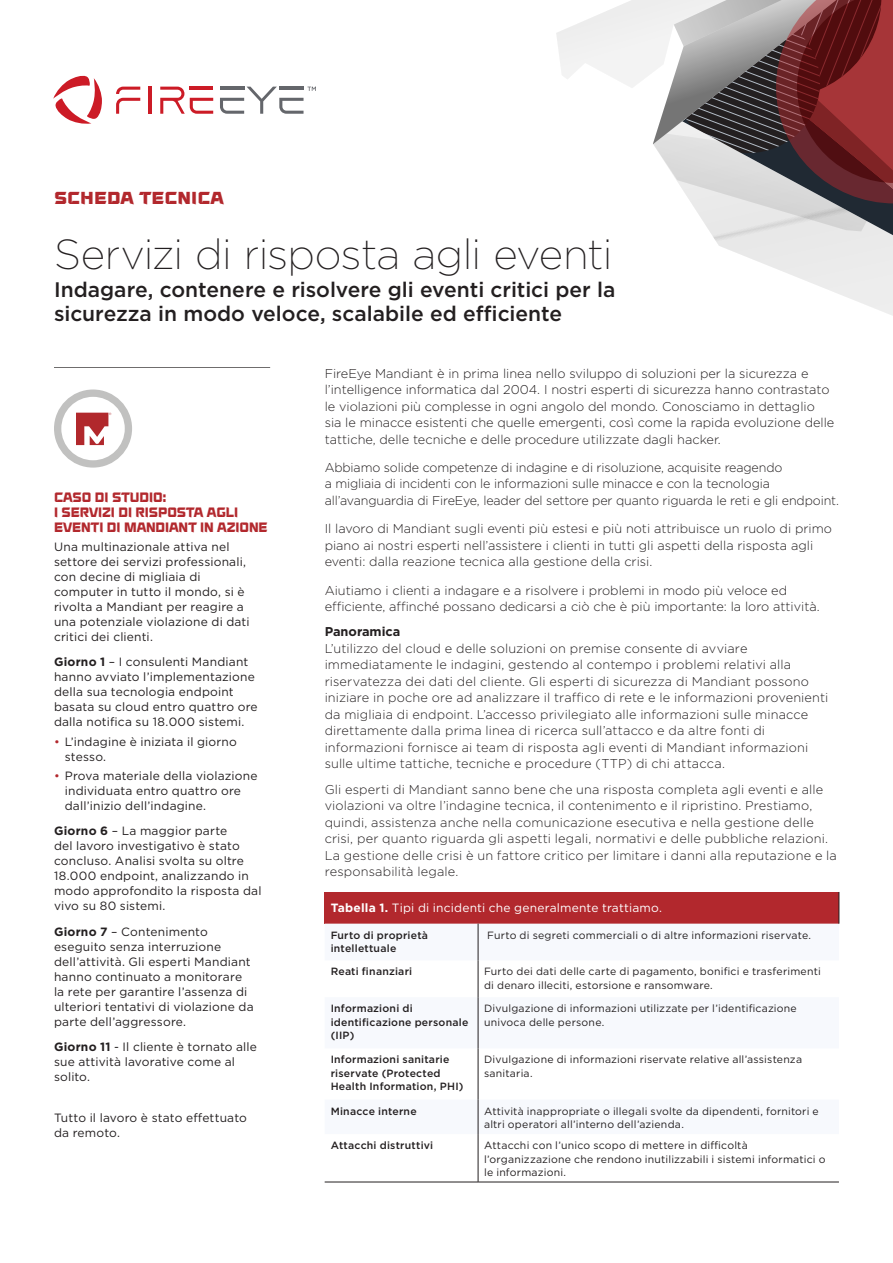
<style>
.page{position:relative;width:893px;height:1263px;background:#fff}
.page>*{position:absolute;margin:0;border:0;box-sizing:border-box;transform-origin:0 0}
.DS_Head_33_White{font:200 42px "Gotham";letter-spacing:-.02em;color:#231f20}
.DS_Head_11_White{font:500 21px/24px "Gotham";letter-spacing:-.005em;color:#231f20}
.t1{font:21px "Fire Eye Display U";color:#b2282d}
.t2{font:13.5px/15px "Fire Eye Display U";letter-spacing:-.01em;color:#b2282d}
.Text_Body_9_12{font:300 12.75px/16.5px "Gotham";color:#231f20}
.Text_Body_8_5{font:300 12.75px/16.5px "Gotham";letter-spacing:.01em;color:#231f20}
.Text_Body_before_Bul{font:300 12.75px/16.5px "Gotham";letter-spacing:.01em;color:#231f20}
.Subhead_Level_1{font:700 12.75px "Gotham";color:#231f20}
.Text_Body_Bullet_7{font:12px/15px "Gotham";letter-spacing:.015em;color:#231f20}
.Table_Head_1{font:12px "Gotham";letter-spacing:.015em;color:#fff}
.Table_Text_Body{font:10.5px/13.5px "Gotham";letter-spacing:.02em;color:#231f20}
.Table_Text_Body_Medi{font:500 10.5px/13.5px "Gotham";letter-spacing:.02em;color:#231f20}
.s1{font-weight:700}
.s2{color:#b2282d}
</style>
<div class="page">
<hr style="left:148px;top:87px;width:4px;height:27px;background:#cc1b26">
<svg style="left:116px;top:87px;width:24px;height:27px"></svg>
<svg style="left:160px;top:87px;width:53px;height:27px"></svg>
<svg style="left:53px;top:75px;width:49px;height:49px"></svg>
<svg style="left:220px;top:87px;width:96px;height:27px"></svg>
<hr style="left:54px;top:367px;width:216px;height:1px;background:#231f20">
<svg style="left:556px;top:0;width:337px;height:316px"></svg>
<div style="left:54px;top:389px;width:78px;height:79px;background:#c1c1c0;border-radius:50%"></div>
<div style="left:61px;top:397px;width:64px;height:63px;background:#fff;border-radius:50%"></div>
<svg style="left:76px;top:413px;width:35px;height:32px"></svg>
<div style="left:325px;top:892px;width:514px;height:32px;background:#b2282d"></div>
<hr style="left:839px;top:892px;width:1px;height:32px;background:#231f20">
<hr style="left:478px;top:924px;width:1px;height:36px;background:#231f20">
<hr style="left:478px;top:960px;width:1px;height:37px;background:#231f20">
<hr style="left:478px;top:997px;width:1px;height:51px;background:#231f20">
<hr style="left:478px;top:1048px;width:1px;height:51px;background:#231f20">
<hr style="left:478px;top:1099px;width:1px;height:35px;background:#231f20">
<hr style="left:478px;top:1134px;width:1px;height:48px;background:#231f20">
<hr style="left:325px;top:1182px;width:153px;height:1px;background:#231f20">
<hr style="left:478px;top:1182px;width:361px;height:1px;background:#231f20">
<p class="t1" style="left:54px;top:184px;width:171px">scheda tecnica</p>
<p class="DS_Head_33_White" style="left:54px;top:229px;width:560px">Servizi di risposta agli eventi</p>
<p class="DS_Head_11_White" style="left:54px;top:277px;width:563px">Indagare, contenere e risolvere gli eventi critici per la sicurezza in modo veloce, scalabile ed efficiente</p>
<p class="t2" style="left:54px;top:490px;width:215px">CASO DI STUDIO:<br>I SERVIZI DI RISPOSTA AGLI<br>EVENTI DI MANDIANT IN AZIONE</p>
<p class="Text_Body_Bullet_7" style="left:54px;top:539px;width:197px">Una multinazionale attiva nel settore dei servizi professionali, con decine di migliaia di computer in tutto il mondo, si è rivolta a Mandiant per reagire a una potenziale violazione di dati critici dei clienti.</p>
<p class="Text_Body_Bullet_7" style="left:54px;top:654px;width:205px"><span class="s1">Giorno 1</span> – I consulenti Mandiant hanno avviato l’implementazione della sua tecnologia endpoint basata su cloud entro quattro ore dalla notifica su 18.000 sistemi.</p>
<p class="Text_Body_Bullet_7" style="left:65px;top:734px;width:174px;text-indent:-11px"><span class="s2">•</span> L’indagine è iniziata il giorno stesso.</p>
<p class="Text_Body_Bullet_7" style="left:65px;top:768px;width:194px;text-indent:-11px"><span class="s2">•</span> Prova materiale della violazione individuata entro quattro ore dall’inizio dell’indagine.</p>
<p class="Text_Body_Bullet_7" style="left:54px;top:823px;width:209px"><span class="s1">Giorno 6</span> – La maggior parte<br>del lavoro investigativo è stato concluso. Analisi svolta su oltre<br>18.000 endpoint, analizzando in modo approfondito la risposta dal vivo su 80 sistemi.</p>
<p class="Text_Body_Bullet_7" style="left:54px;top:923px;width:201px"><span class="s1">Giorno 7</span> – Contenimento eseguito senza interruzione dell’attività. Gli esperti Mandiant hanno continuato a monitorare la rete per garantire l’assenza di ulteriori tentativi di violazione da parte dell’aggressore.</p>
<p class="Text_Body_Bullet_7" style="left:54px;top:1039px;width:204px"><span class="s1">Giorno 11</span> - Il cliente è tornato alle sue attività lavorative come al solito.</p>
<p class="Text_Body_Bullet_7" style="left:54px;top:1110px;width:194px">Tutto il lavoro è stato effettuato da remoto.</p>
<p class="Text_Body_9_12" style="left:325px;top:364px;width:511px">FireEye Mandiant è in prima linea nello sviluppo di soluzioni per la sicurezza e l’intelligence informatica dal 2004. I nostri esperti di sicurezza hanno contrastato le violazioni più complesse in ogni angolo del mondo. Conosciamo in dettaglio sia le minacce esistenti che quelle emergenti, così come la rapida evoluzione delle tattiche, delle tecniche e delle procedure utilizzate dagli hacker.</p>
<p class="Text_Body_9_12" style="left:325px;top:459px;width:516px">Abbiamo solide competenze di indagine e di risoluzione, acquisite reagendo<br>a migliaia di incidenti con le informazioni sulle minacce e con la tecnologia all’avanguardia di FireEye, leader del settore per quanto riguarda le reti e gli endpoint.</p>
<p class="Text_Body_9_12" style="left:325px;top:520px;width:509px">Il lavoro di Mandiant sugli eventi più estesi e più noti attribuisce un ruolo di primo piano ai nostri esperti nell’assistere i clienti in tutti gli aspetti della risposta agli eventi: dalla reazione tecnica alla gestione della crisi.</p>
<p class="Text_Body_9_12" style="left:325px;top:582px;width:497px">Aiutiamo i clienti a indagare e a risolvere i problemi in modo più veloce ed efficiente, affinché possano dedicarsi a ciò che è più importante: la loro attività.</p>
<p class="Subhead_Level_1" style="left:325px;top:623px;width:77px">Panoramica</p>
<p class="Text_Body_8_5" style="left:325px;top:640px;width:505px">L’utilizzo del cloud e delle soluzioni on premise consente di avviare immediatamente le indagini, gestendo al contempo i problemi relativi alla riservatezza dei dati del cliente. Gli esperti di sicurezza di Mandiant possono iniziare in poche ore ad analizzare il traffico di rete e le informazioni provenienti da migliaia di endpoint. L’accesso privilegiato alle informazioni sulle minacce direttamente dalla prima linea di ricerca sull’attacco e da altre fonti di informazioni fornisce ai team di risposta agli eventi di Mandiant informazioni sulle ultime tattiche, tecniche e procedure (TTP) di chi attacca.</p>
<p class="Text_Body_before_Bul" style="left:325px;top:780px;width:514px">Gli esperti di Mandiant sanno bene che una risposta completa agli eventi e alle violazioni va oltre l’indagine tecnica, il contenimento e il ripristino. Prestiamo, quindi, assistenza anche nella comunicazione esecutiva e nella gestione delle crisi, per quanto riguarda gli aspetti legali, normativi e delle pubbliche relazioni.<br>La gestione delle crisi è un fattore critico per limitare i danni alla reputazione e la responsabilità legale.</p>
<p class="Table_Head_1" style="left:331px;top:900px;width:333px"><span class="s1">Tabella 1.</span> Tipi di incidenti che generalmente trattiamo.</p>
<p class="Table_Text_Body_Medi" style="left:331px;top:928px;width:99px">Furto di proprietà intellettuale</p>
<p class="Table_Text_Body" style="left:487px;top:928px;width:325px">Furto di segreti commerciali o di altre informazioni riservate.</p>
<p class="Table_Text_Body_Medi" style="left:331px;top:965px;width:83px">Reati finanziari</p>
<p class="Table_Text_Body" style="left:484px;top:965px;width:338px">Furto dei dati delle carte di pagamento, bonifici e trasferimenti di denaro illeciti, estorsione e ransomware.</p>
<p class="Table_Text_Body_Medi" style="left:331px;top:1001px;width:139px">Informazioni di identificazione personale (IIP)</p>
<p class="Table_Text_Body" style="left:484px;top:1001px;width:314px">Divulgazione di informazioni utilizzate per l’identificazione univoca delle persone.</p>
<p class="Table_Text_Body_Medi" style="left:331px;top:1053px;width:134px">Informazioni sanitarie riservate (Protected<br>Health Information, PHI)</p>
<p class="Table_Text_Body" style="left:484px;top:1053px;width:319px">Divulgazione di informazioni riservate relative all’assistenza sanitaria.</p>
<p class="Table_Text_Body_Medi" style="left:331px;top:1104px;width:88px">Minacce interne</p>
<p class="Table_Text_Body" style="left:484px;top:1104px;width:336px">Attività inappropriate o illegali svolte da dipendenti, fornitori e altri operatori all’interno dell’azienda.</p>
<p class="Table_Text_Body_Medi" style="left:331px;top:1138px;width:104px">Attacchi distruttivi</p>
<p class="Table_Text_Body" style="left:484px;top:1138px;width:343px">Attacchi con l’unico scopo di mettere in difficoltà l’organizzazione che rendono inutilizzabili i sistemi informatici o le informazioni.</p>
</div>
